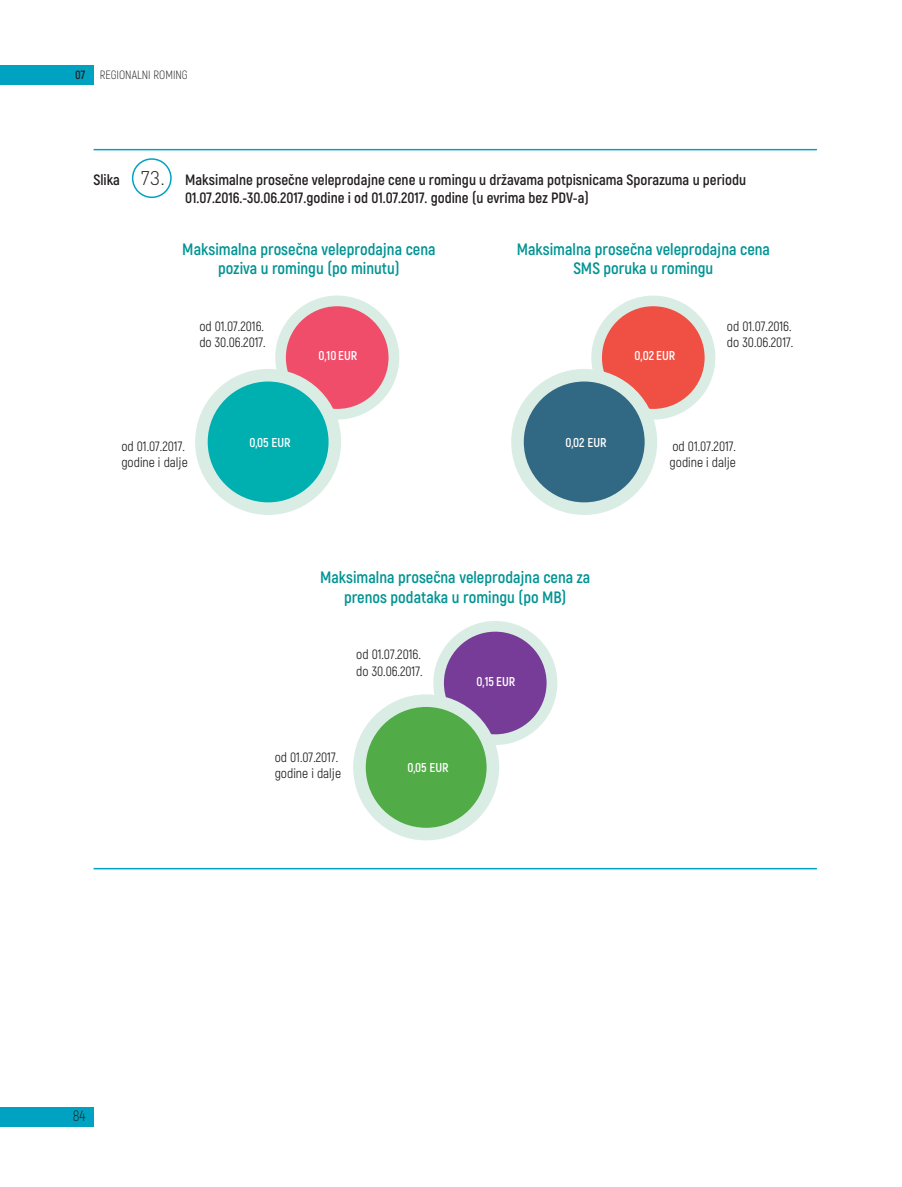
<style>
.page{position:relative;width:902px;height:1187px;background:#fff}
.page>*{position:absolute;margin:0;border:0;box-sizing:border-box;transform-origin:0 0}
.t1{font:300 19.5px "DIN Pro";color:#231f20}
.t2{font:700 16.5px/19.8px "Akrobat";color:#009393;text-align:center}
.t3{font:700 15px "Akrobat";color:#231f20}
.t4{font:300 15px "Akrobat";color:#231f20}
.t5{font:13.5px/16.2px "Akrobat";color:#231f20}
.t6{font:700 12.9px "Akrobat";color:#fff}
.t7{font:300 12px "Akrobat";color:#231f20}
.s1{font-weight:700}
</style>
<div class="page">
<div style="left:0;top:1107px;width:94px;height:19px;background:#00a2c2"></div>
<div style="left:0;top:65px;width:94px;height:20px;background:#00a2c2"></div>
<hr style="left:94px;top:149px;width:722px;height:1px;background:#00a2c2">
<hr style="left:94px;top:867px;width:722px;height:2px;background:#00a2c2">
<div style="left:275px;top:295px;width:124px;height:124px;background:#d9ede5;border-radius:50%"></div>
<div style="left:286px;top:306px;width:102px;height:103px;background:#ef4d6a;border-radius:50%"></div>
<div style="left:195px;top:369px;width:146px;height:146px;background:#d9ede5;border-radius:50%"></div>
<div style="left:208px;top:381px;width:120px;height:121px;background:#00b0b0;border-radius:50%"></div>
<div style="left:591px;top:295px;width:124px;height:124px;background:#d9ede5;border-radius:50%"></div>
<div style="left:602px;top:306px;width:102px;height:103px;background:#ef5043;border-radius:50%"></div>
<div style="left:511px;top:369px;width:146px;height:146px;background:#d9ede5;border-radius:50%"></div>
<div style="left:523px;top:381px;width:121px;height:121px;background:#316884;border-radius:50%"></div>
<div style="left:433px;top:621px;width:124px;height:124px;background:#d9ede5;border-radius:50%"></div>
<div style="left:444px;top:631px;width:102px;height:103px;background:#773c97;border-radius:50%"></div>
<div style="left:353px;top:694px;width:146px;height:146px;background:#d9ede5;border-radius:50%"></div>
<div style="left:366px;top:707px;width:120px;height:120px;background:#51ab46;border-radius:50%"></div>
<div style="left:132px;top:158px;width:40px;height:40px;border:2px solid #00a2c2;border-radius:50%"></div>
<p class="t7" style="left:75px;top:68px;width:114px"><span class="s1">07</span> REGIONALNI ROMING</p>
<p class="t1" style="left:140px;top:163px;width:27px">73.</p>
<p class="t3" style="left:94px;top:170px;width:28px">Slika</p>
<p class="t3" style="left:185px;top:170px;width:562px">Maksimalne prosečne veleprodajne cene u romingu u državama potpisnicama Sporazuma u periodu</p>
<p class="t3" style="left:185px;top:188px;width:405px">01.07.2016.-30.06.2017.godine i od 01.07.2017. godine (u evrima bez PDV-a)</p>
<p class="t2" style="left:182px;top:239px;width:255px">Maksimalna prosečna veleprodajna cena</p>
<p class="t2" style="left:218px;top:258px;width:183px">poziva u romingu (po minutu)</p>
<p class="t2" style="left:516px;top:239px;width:255px">Maksimalna prosečna veleprodajna cena</p>
<p class="t2" style="left:573px;top:258px;width:141px">SMS poruka u romingu</p>
<p class="t5" style="left:199px;top:318px;width:66px">od 01.07.2016.</p>
<p class="t5" style="left:199px;top:334px;width:68px">do 30.06.2017.</p>
<p class="t6" style="left:318px;top:347px;width:40px">0,10 EUR</p>
<p class="t5" style="left:121px;top:438px;width:68px">od 01.07.2017. godine i dalje</p>
<p class="t6" style="left:249px;top:434px;width:43px">0,05 EUR</p>
<p class="t6" style="left:634px;top:347px;width:42px">0,02 EUR</p>
<p class="t5" style="left:726px;top:318px;width:68px">od 01.07.2016. do 30.06.2017.</p>
<p class="t6" style="left:565px;top:434px;width:43px">0,02 EUR</p>
<p class="t5" style="left:669px;top:438px;width:68px">od 01.07.2017. godine i dalje</p>
<p class="t2" style="left:320px;top:567px;width:272px">Maksimalna prosečna veleprodajna cena za prenos podataka u romingu (po MB)</p>
<p class="t5" style="left:356px;top:646px;width:66px">od 01.07.2016.</p>
<p class="t5" style="left:356px;top:662px;width:68px">do 30.06.2017.</p>
<p class="t5" style="left:275px;top:749px;width:68px">od 01.07.2017. godine i dalje</p>
<p class="t6" style="left:407px;top:759px;width:43px">0,05 EUR</p>
<p class="t6" style="left:476px;top:673px;width:40px">0,15 EUR</p>
<p class="t4" style="left:73px;top:1107px;width:14px">84</p>
</div>
